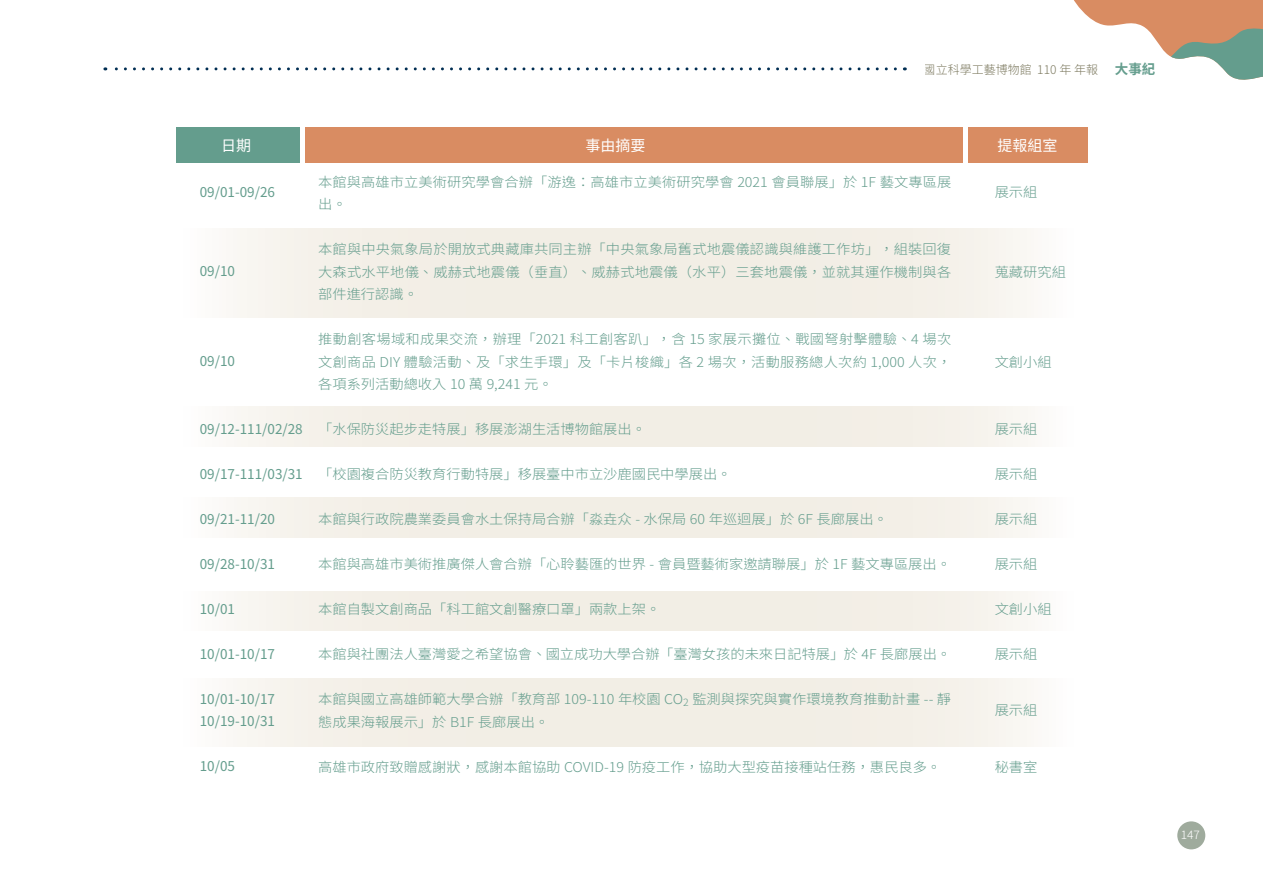
<style>
.page{position:relative;width:1263px;height:893px;background:#fff}
.page>*{position:absolute;margin:0;border:0;box-sizing:border-box;transform-origin:0 0}
.t1{font:15px "Noto Sans Mono CJ Ktc";color:#fff}
.t2{font:300 13.5px/22.5px "Noto Sans CJ Ktc";color:#649d8d;scale:1.05 1}
.t3{font:13.5px/22.5px "Noto Sans CJ Ktc";color:#649d8d}
.t4{font:300 12px "Noto Sans CJ Ktc";color:#7d7a60}
.t5{font:300 11.4px "Noto Sans CJ Ktc";color:#fff;scale:1.05 1}
.s1{font-family:"Noto Sans Mono CJ Ktc";font-weight:700;font-size:13.5px;color:#649d8d}
</style>
<div class="page">
<div style="left:1177px;top:821px;width:28px;height:28px;background:#9fab9d;border-radius:50%"></div>
<svg style="left:233px;top:228px;width:798px;height:89px;background:#f3efe7"></svg>
<svg style="left:233px;top:678px;width:798px;height:68px;background:#f3efe7"></svg>
<svg style="left:234px;top:407px;width:797px;height:39px;background:#f3efe7"></svg>
<svg style="left:234px;top:498px;width:797px;height:39px;background:#f3efe7"></svg>
<svg style="left:234px;top:591px;width:797px;height:40px;background:#f3efe7"></svg>
<div style="left:176px;top:127px;width:911px;height:36px;background:#d98c62"></div>
<div style="left:176px;top:127px;width:124px;height:36px;background:#649d8d"></div>
<hr style="left:300px;top:122px;width:4px;height:46px;background:#fff">
<hr style="left:964px;top:122px;width:4px;height:46px;background:#fff">
<svg style="left:105px;top:67px;width:790px;height:3px"></svg>
<svg style="left:1074px;top:0;width:189px;height:80px"></svg>
<p class="t4" style="left:924px;top:63px;width:233px">國立科學工藝博物館 110 年 年報 <span class="s1">大事紀</span></p>
<p class="t1" style="left:221px;top:137px;width:31px">日期</p>
<p class="t1" style="left:585px;top:137px;width:61px">事由摘要</p>
<p class="t1" style="left:997px;top:137px;width:61px">提報組室</p>
<p class="t3" style="left:200px;top:181px;width:77px">09/01-09/26</p>
<p class="t3" style="left:200px;top:260px;width:37px">09/10</p>
<p class="t3" style="left:200px;top:350px;width:37px">09/10</p>
<p class="t3" style="left:200px;top:418px;width:104px">09/12-111/02/28</p>
<p class="t3" style="left:200px;top:463px;width:104px">09/17-111/03/31</p>
<p class="t3" style="left:200px;top:508px;width:77px">09/21-11/20</p>
<p class="t3" style="left:200px;top:553px;width:77px">09/28-10/31</p>
<p class="t3" style="left:200px;top:598px;width:37px">10/01</p>
<p class="t3" style="left:200px;top:643px;width:77px">10/01-10/17</p>
<p class="t3" style="left:200px;top:688px;width:77px">10/01-10/17<br>10/19-10/31</p>
<p class="t3" style="left:200px;top:755px;width:37px">10/05</p>
<p class="t2" style="left:318px;top:171px;width:604px">本館與高雄市立美術研究學會合辦「游逸：高雄市立美術研究學會 2021 會員聯展」於 1F 藝文專區展出。</p>
<p class="t2" style="left:318px;top:238px;width:604px;text-align:justify">本館與中央氣象局於開放式典藏庫共同主辦「中央氣象局舊式地震儀認識與維護工作坊」，組裝回復大森式水平地儀、威赫式地震儀（垂直）、威赫式地震儀（水平）三套地震儀，並就其運作機制與各部件進行認識。</p>
<p class="t2" style="left:318px;top:328px;width:604px;text-align:justify">推動創客場域和成果交流，辦理「2021 科工創客趴」，含 15 家展示攤位、戰國弩射擊體驗、4 場次文創商品 DIY 體驗活動、及「求生手環」及「卡片梭織」各 2 場次，活動服務總人次約 1,000 人次，各項系列活動總收入 10 萬 9,241 元。</p>
<p class="t2" style="left:318px;top:418px;width:314px">「水保防災起步走特展」移展澎湖生活博物館展出。</p>
<p class="t2" style="left:318px;top:463px;width:395px">「校園複合防災教育行動特展」移展臺中市立沙鹿國民中學展出。</p>
<p class="t2" style="left:318px;top:508px;width:544px">本館與行政院農業委員會水土保持局合辦「淼垚众 - 水保局 60 年巡迴展」於 6F 長廊展出。</p>
<p class="t2" style="left:318px;top:553px;width:604px">本館與高雄市美術推廣傑人會合辦「心聆藝匯的世界 - 會員暨藝術家邀請聯展」於 1F 藝文專區展出。</p>
<p class="t2" style="left:318px;top:598px;width:327px">本館自製文創商品「科工館文創醫療口罩」兩款上架。</p>
<p class="t2" style="left:318px;top:643px;width:604px">本館與社團法人臺灣愛之希望協會、國立成功大學合辦「臺灣女孩的未來日記特展」於 4F 長廊展出。</p>
<p class="t2" style="left:318px;top:688px;width:604px">本館與國立高雄師範大學合辦「教育部 109-110 年校園 CO<sub>2</sub> 監測與探究與實作環境教育推動計畫 -- 靜態成果海報展示」於 B1F 長廊展出。</p>
<p class="t2" style="left:318px;top:756px;width:595px">高雄市政府致贈感謝狀，感謝本館協助 COVID-19 防疫工作，協助大型疫苗接種站任務，惠民良多。</p>
<p class="t2" style="left:995px;top:181px;width:42px">展示組</p>
<p class="t2" style="left:995px;top:261px;width:69px">蒐藏研究組</p>
<p class="t2" style="left:995px;top:351px;width:56px">文創小組</p>
<p class="t2" style="left:995px;top:418px;width:42px">展示組</p>
<p class="t2" style="left:995px;top:463px;width:42px">展示組</p>
<p class="t2" style="left:995px;top:508px;width:42px">展示組</p>
<p class="t2" style="left:995px;top:553px;width:42px">展示組</p>
<p class="t2" style="left:995px;top:598px;width:56px">文創小組</p>
<p class="t2" style="left:995px;top:643px;width:42px">展示組</p>
<p class="t2" style="left:995px;top:699px;width:42px">展示組</p>
<p class="t2" style="left:995px;top:756px;width:42px">秘書室</p>
<p class="t5" style="left:1181px;top:828px;width:20px">147</p>
</div>
